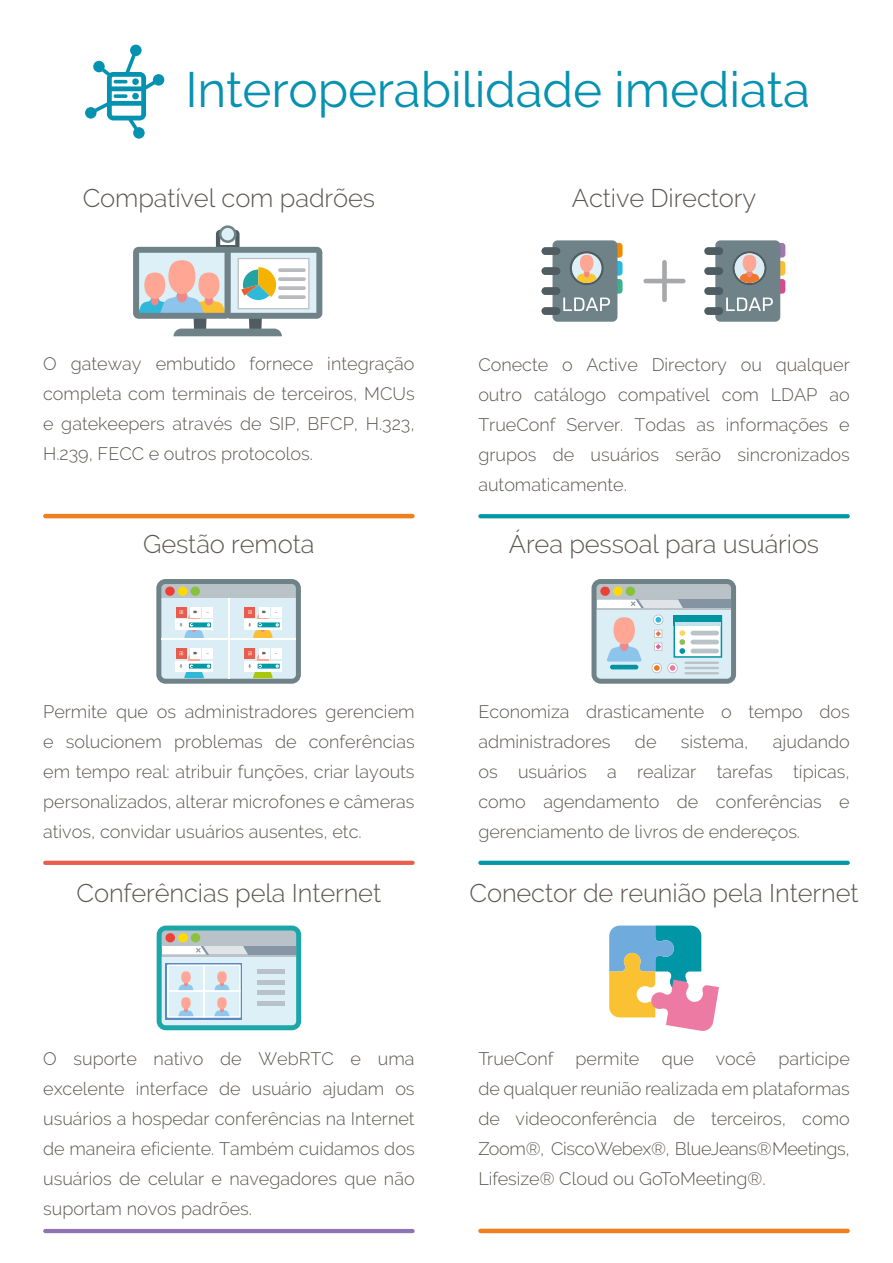
<style>
.page{position:relative;width:893px;height:1263px;background:#fff}
.page>*{position:absolute;margin:0;border:0;box-sizing:border-box;transform-origin:0 0}
.t1{font:49.5px "Raleway";letter-spacing:-.005em;color:#0692b0}
.t2{font:300 25.5px "Raleway";letter-spacing:-.005em;color:#5d5752}
.t3{font:300 18px/30px "Raleway";color:#5d5752;text-align:justify}
</style>
<div class="page">
<hr style="left:43px;top:514px;width:372px;height:4px;background:#f0801d;border-radius:2px">
<svg style="left:478px;top:514px;width:372px;height:4px"></svg>
<hr style="left:478px;top:1229px;width:372px;height:4px;background:#f0801d;border-radius:2px">
<hr style="left:43px;top:1229px;width:372px;height:4px;background:#8f74b2;border-radius:2px">
<svg style="left:478px;top:861px;width:372px;height:4px"></svg>
<hr style="left:43px;top:861px;width:372px;height:4px;background:#e95d4d;border-radius:2px">
<svg style="left:157px;top:925px;width:144px;height:105px"></svg>
<hr style="left:257px;top:969px;width:27px;height:4px;background:#bac2c9">
<hr style="left:257px;top:980px;width:27px;height:4px;background:#bac2c9">
<hr style="left:257px;top:991px;width:27px;height:4px;background:#bac2c9">
<div style="left:257px;top:1001px;width:27px;height:5px;background:#bac2c9"></div>
<svg style="left:609px;top:925px;width:110px;height:106px"></svg>
<svg style="left:85px;top:45px;width:79px;height:94px"></svg>
<div style="left:132px;top:93px;width:7px;height:6px;background:#0591b0;border-radius:50%"></div>
<svg style="left:156px;top:579px;width:145px;height:105px"></svg>
<svg style="left:591px;top:579px;width:145px;height:105px"></svg>
<svg style="left:219px;top:225px;width:18px;height:18px"></svg>
<svg style="left:221px;top:228px;width:13px;height:12px"></svg>
<svg style="left:133px;top:230px;width:189px;height:106px"></svg>
<div style="left:552px;top:240px;width:65px;height:82px;background:#6e8287;border-radius:5px"></div>
<div style="left:541px;top:247px;width:19px;height:8px;background:#4f5c61;border-radius:4px"></div>
<div style="left:541px;top:267px;width:19px;height:8px;background:#4f5c61;border-radius:4px"></div>
<div style="left:541px;top:287px;width:19px;height:8px;background:#4f5c61;border-radius:4px"></div>
<div style="left:541px;top:307px;width:19px;height:8px;background:#4f5c61;border-radius:4px"></div>
<div style="left:715px;top:240px;width:65px;height:82px;background:#6e8287;border-radius:5px"></div>
<div style="left:704px;top:247px;width:19px;height:8px;background:#4f5c61;border-radius:4px"></div>
<div style="left:704px;top:267px;width:19px;height:8px;background:#4f5c61;border-radius:4px"></div>
<div style="left:704px;top:287px;width:19px;height:8px;background:#4f5c61;border-radius:4px"></div>
<div style="left:704px;top:307px;width:19px;height:8px;background:#4f5c61;border-radius:4px"></div>
<svg style="left:563px;top:243px;width:60px;height:68px"></svg>
<svg style="left:726px;top:243px;width:59px;height:68px"></svg>
<div style="left:662px;top:260px;width:5px;height:42px;background:#a6a8ab;border-radius:2px"></div>
<hr style="left:643px;top:279px;width:42px;height:4px;background:#a6a8ab;border-radius:2px">
<h1 class="t1" style="left:186px;top:61px;width:626px">Interoperabilidade imediata</h1>
<h2 class="t2" style="left:83px;top:183px;width:294px">Compatível com padrões</h2>
<h2 class="t2" style="left:572px;top:183px;width:186px">Active Directory</h2>
<p class="t3" style="left:43px;top:349px;width:373px">O gateway embutido fornece integração completa com terminais de terceiros, MCUs e gatekeepers através de SIP, BFCP, H.323, H.239, FECC e outros protocolos.</p>
<p class="t3" style="left:478px;top:349px;width:373px">Conecte o Active Directory ou qualquer outro catálogo compatível com LDAP ao TrueConf Server. Todas as informações e grupos de usuários serão sincronizados automaticamente.</p>
<h2 class="t2" style="left:143px;top:529px;width:173px">Gestão remota</h2>
<h2 class="t2" style="left:509px;top:529px;width:312px">Área pessoal para usuários</h2>
<p class="t3" style="left:43px;top:696px;width:373px">Permite que os administradores gerenciem e solucionem problemas de conferências em tempo real: atribuir funções, criar layouts personalizados, alterar microfones e câmeras ativos, convidar usuários ausentes, etc.</p>
<p class="t3" style="left:478px;top:696px;width:373px">Economiza drasticamente o tempo dos administradores</p>
<p class="t3" style="left:478px;top:726px;width:373px;text-indent:295px">ajudando os usuários a realizar tarefas típicas, como agendamento de conferências e gerenciamento de livros de endereços.</p>
<p class="t3" style="left:635px;top:726px;width:23px">de</p>
<p class="t3" style="left:681px;top:726px;width:69px">sistema,</p>
<h2 class="t2" style="left:77px;top:878px;width:306px">Conferências pela Internet</h2>
<h2 class="t2" style="left:470px;top:878px;width:391px">Conector de reunião pela Internet</h2>
<p class="t3" style="left:43px;top:1043px;width:373px">O suporte nativo de WebRTC e uma excelente interface de usuário ajudam os usuários a hospedar conferências na Internet de maneira eficiente. Também cuidamos dos usuários de celular e navegadores que não suportam novos padrões.</p>
<p class="t3" style="left:478px;top:1043px;width:373px">TrueConf permite que você participe de qualquer reunião realizada em plataformas de videoconferência de terceiros, como Zoom®, Cisco Webex®, BlueJeans® Meetings, Lifesize® Cloud ou GoToMeeting®.</p>
</div>
